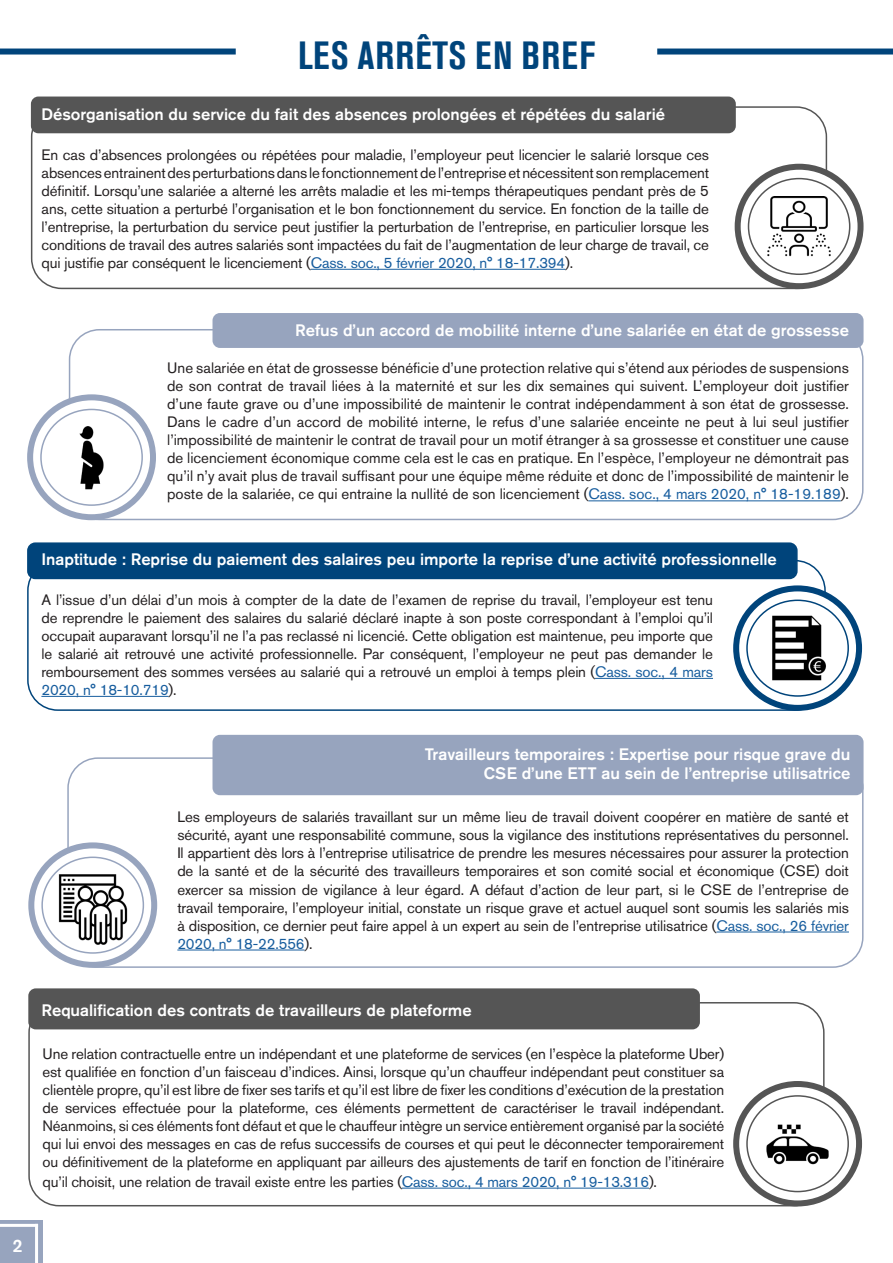
<style>
.page{position:relative;width:893px;height:1263px;background:#fff}
.page>*{position:absolute;margin:0;border:0;box-sizing:border-box;transform-origin:0 0}
.t1{font:700 condensed 39px "Akzidenz Grotesk BE";letter-spacing:.035em;color:#00447b}
.t2{font:500 18px "Akzidenz Grotesk BE";color:#fff}
.t3{font:500 16.5px/19.8px "Akzidenz Grotesk BE";color:#fff;text-align:right}
.t4{font:15px/18px "Akzidenz Grotesk BE";letter-spacing:-.01em;color:#231f20;text-align:justify}
.s1{color:#175d9e}
</style>
<div class="page">
<div style="left:31px;top:106px;width:796px;height:183px;border:2px solid #555;border-radius:30px"></div>
<div style="left:31px;top:97px;width:705px;height:36px;background:#555;border-radius:7px"></div>
<svg style="left:738px;top:167px;width:122px;height:119px"></svg>
<div style="left:735px;top:164px;width:128px;height:125px;border:6px solid #555;border-radius:50%"></div>
<div style="left:69px;top:329px;width:794px;height:191px;border:2px solid #97a4be;border-radius:30px"></div>
<div style="left:27px;top:560px;width:799px;height:151px;border:2px solid #00447b;border-radius:30px"></div>
<div style="left:28px;top:543px;width:769px;height:35px;background:#00447b;border-radius:7px"></div>
<div style="left:27px;top:542px;width:771px;height:37px;border:2px solid #00447b;border-radius:7px"></div>
<div style="left:28px;top:988px;width:672px;height:41px;background:#555;border-radius:7px"></div>
<div style="left:212px;top:735px;width:651px;height:60px;background:#97a4be;border-radius:7px"></div>
<img style="left:763px;top:197px;width:73px;height:59px">
<div style="left:748px;top:178px;width:102px;height:97px;border:2px solid #555;border-radius:50%"></div>
<svg style="left:30px;top:397px;width:123px;height:120px"></svg>
<div style="left:27px;top:394px;width:129px;height:126px;border:6px solid #97a4be;border-radius:50%"></div>
<svg style="left:736px;top:588px;width:123px;height:120px"></svg>
<div style="left:733px;top:585px;width:129px;height:126px;border:6px solid #00447b;border-radius:50%"></div>
<svg style="left:31px;top:845px;width:123px;height:120px"></svg>
<div style="left:28px;top:842px;width:129px;height:126px;border:6px solid #97a4be;border-radius:50%"></div>
<svg style="left:736px;top:1084px;width:123px;height:119px"></svg>
<div style="left:733px;top:1081px;width:129px;height:125px;border:6px solid #555;border-radius:50%"></div>
<img style="left:758px;top:612px;width:82px;height:72px">
<div style="left:746px;top:599px;width:103px;height:98px;border:2px solid #00447b;border-radius:50%"></div>
<img style="left:52px;top:874px;width:81px;height:71px">
<div style="left:41px;top:856px;width:103px;height:98px;border:2px solid #97a4be;border-radius:50%"></div>
<img style="left:52px;top:419px;width:79px;height:77px">
<div style="left:40px;top:409px;width:103px;height:97px;border:2px solid #97a4be;border-radius:50%"></div>
<hr style="left:311px;top:269px;width:254px;height:1px;background:#175d9e">
<hr style="left:588px;top:500px;width:253px;height:1px;background:#175d9e">
<hr style="left:595px;top:678px;width:118px;height:1px;background:#175d9e">
<hr style="left:41px;top:696px;width:128px;height:1px;background:#175d9e">
<hr style="left:716px;top:932px;width:133px;height:1px;background:#175d9e">
<hr style="left:177px;top:950px;width:128px;height:1px;background:#175d9e">
<hr style="left:402px;top:1188px;width:247px;height:1px;background:#175d9e">
<div style="left:0;top:1220px;width:43px;height:43px;background:#97a4be"></div>
<hr style="left:0;top:1224px;width:38px;height:3px;background:#fff">
<hr style="left:35px;top:1224px;width:3px;height:39px;background:#fff">
<div style="left:0;top:49px;width:236px;height:6px;background:#00447b"></div>
<div style="left:657px;top:49px;width:236px;height:6px;background:#00447b"></div>
<img style="left:755px;top:1107px;width:86px;height:73px">
<div style="left:746px;top:1095px;width:103px;height:97px;border:2px solid #555;border-radius:50%"></div>
<div style="left:212px;top:313px;width:651px;height:35px;background:#97a4be;border-radius:7px"></div>
<p class="t1" style="left:298px;top:33px;width:298px">LES ARRÊTS EN BREF</p>
<p class="t3" style="left:41px;top:104px;width:625px">Désorganisation du service du fait des absences prolongées et répétées du salarié</p>
<p class="t4" style="left:42px;top:145px;width:669px">En cas d’absences prolongées ou répétées pour maladie, l’employeur peut licencier le salarié lorsque ces absences entrainent des perturbations dans le fonctionnement de l’entreprise et nécessitent son remplacement définitif. Lorsqu’une salariée a alterné les arrêts maladie et les mi-temps thérapeutiques pendant près de 5 ans, cette situation a perturbé l’organisation et le bon fonctionnement du service. En fonction de la taille de l’entreprise, la perturbation du service peut justifier la perturbation de l’entreprise, en particulier lorsque les conditions de travail des autres salariés sont impactées du fait de l’augmentation de leur charge de travail, ce qui justifie par conséquent le licenciement (<span class="s1">Cass. soc., 5 février 2020, n° 18-17.394</span>).</p>
<p class="t3" style="left:295px;top:320px;width:555px">Refus d’un accord de mobilité interne d’une salariée en état de grossesse</p>
<p class="t4" style="left:167px;top:359px;width:683px">Une salariée en état de grossesse bénéficie d’une protection relative qui s’étend aux périodes de suspensions de son contrat de travail liées à la maternité et sur les dix semaines qui suivent. L’employeur doit justifier d’une faute grave ou d’une impossibilité de maintenir le contrat indépendamment à son état de grossesse.<br>Dans le cadre d’un accord de mobilité interne, le refus d’une salariée enceinte ne peut à lui seul justifier l’impossibilité de maintenir le contrat de travail pour un motif étranger à sa grossesse et constituer une cause de licenciement économique comme cela est le cas en pratique. En l’espèce, l’employeur ne démontrait pas qu’il n’y avait plus de travail suffisant pour une équipe même réduite et donc de l’impossibilité de maintenir le poste de la salariée, ce qui entraine la nullité de son licenciement (<span class="s1">Cass. soc., 4 mars 2020, n° 18-19.189</span>).</p>
<p class="t3" style="left:41px;top:549px;width:737px">Inaptitude : Reprise du paiement des salaires peu importe la reprise d’une activité professionnelle</p>
<p class="t4" style="left:41px;top:590px;width:673px">A l’issue d’un délai d’un mois à compter de la date de l’examen de reprise du travail, l’employeur est tenu de reprendre le paiement des salaires du salarié déclaré inapte à son poste correspondant à l’emploi qu’il occupait auparavant lorsqu’il ne l’a pas reclassé ni licencié. Cette obligation est maintenue, peu importe que le salarié ait retrouvé une activité professionnelle. Par conséquent, l’employeur ne peut pas demander le remboursement des sommes versées au salarié qui a retrouvé un emploi à temps plein (<span class="s1">Cass. soc., 4 mars 2020, n° 18-10.719</span>).</p>
<p class="t3" style="left:425px;top:744px;width:427px">Travailleurs temporaires : Expertise pour risque grave du<br>CSE d’une ETT au sein de l’entreprise utilisatrice</p>
<p class="t4" style="left:177px;top:808px;width:673px">Les employeurs de salariés travaillant sur un même lieu de travail doivent coopérer en matière de santé et sécurité, ayant une responsabilité commune, sous la vigilance des institutions représentatives du personnel.<br>Il appartient dès lors à l’entreprise utilisatrice de prendre les mesures nécessaires pour assurer la protection de la santé et de la sécurité des travailleurs temporaires et son comité social et économique (CSE) doit exercer sa mission de vigilance à leur égard. A défaut d’action de leur part, si le CSE de l’entreprise de travail temporaire, l’employeur initial, constate un risque grave et actuel auquel sont soumis les salariés mis à disposition, ce dernier peut faire appel à un expert au sein de l’entreprise utilisatrice (<span class="s1">Cass. soc., 26 février 2020, n° 18-22.556</span>).</p>
<p class="t2" style="left:13px;top:1234px;width:12px">2</p>
<p class="t3" style="left:41px;top:1000px;width:432px">Requalification des contrats de travailleurs de plateforme</p>
<p class="t4" style="left:43px;top:1044px;width:683px">Une relation contractuelle entre un indépendant et une plateforme de services (en l’espèce la plateforme Uber) est qualifiée en fonction d’un faisceau d’indices. Ainsi, lorsque qu’un chauffeur indépendant peut constituer sa clientèle propre, qu’il est libre de fixer ses tarifs et qu’il est libre de fixer les conditions d’exécution de la prestation de services effectuée pour la plateforme, ces éléments permettent de caractériser le travail indépendant.<br>Néanmoins, si ces éléments font défaut et que le chauffeur intègre un service entièrement organisé par la société qui lui envoi des messages en cas de refus successifs de courses et qui peut le déconnecter temporairement ou définitivement de la plateforme en appliquant par ailleurs des ajustements de tarif en fonction de l’itinéraire</p>
<p class="t4" style="left:43px;top:1172px;width:616px">qu’il choisit, une relation de travail existe entre les parties (<span class="s1">Cass. soc., 4 mars 2020, n° 19-13.316</span>).</p>
</div>
